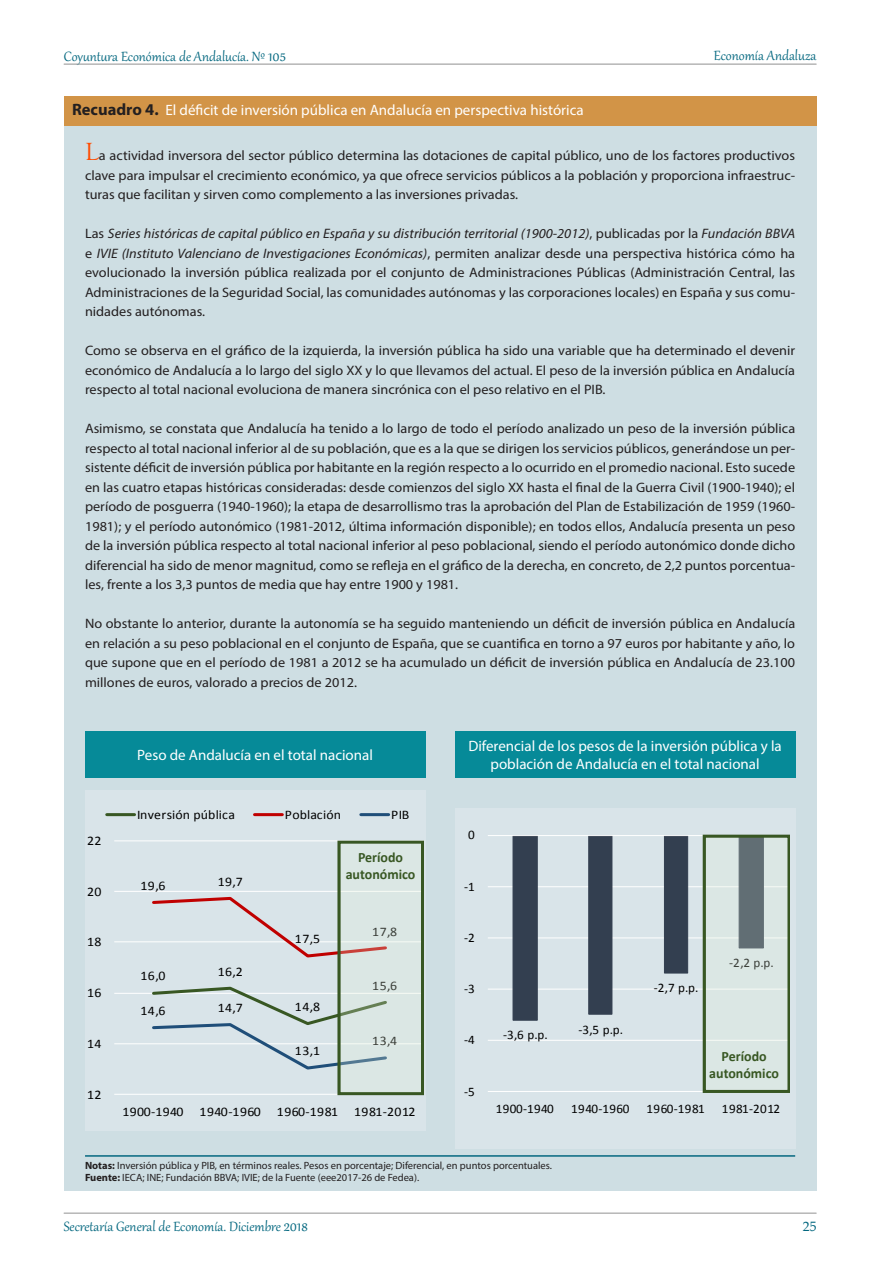
<style>
.page{position:relative;width:893px;height:1263px;background:#fff}
.page>*{position:absolute;margin:0;border:0;box-sizing:border-box;transform-origin:0 0}
.t1{font:16.5px "Gabriola";color:#03677f}
.t2{font:15px/18px "Myriad Pro";color:#fff;text-align:center}
.t3{font:700 14.25px/17.1px "Calibri";color:#385723;text-align:center}
.t4{font:14.25px "Myriad Pro";color:#231f20;scale:.96 1}
.t5{font:13.65px/19.5px "Myriad Pro";color:#231f20;text-align:justify;scale:1.04 1}
.t6{font:13.5px "Book Antiqua";color:#03677f}
.t7{font:13.05px "Calibri";letter-spacing:.03em;color:#000;scale:1.05 1}
.t8{font:13.05px "Calibri";letter-spacing:.03em;color:#000}
.t9{font:13.05px "Calibri";letter-spacing:.01em;color:#000;scale:1.05 1}
.t10{font:10.5px "Myriad Pro";color:#231f20}
.t11{font:700 10.5px "Myriad Pro";letter-spacing:-.005em;color:#231f20}
.s1{font-size:18px}
.s2{font-weight:700;font-size:16.5px;color:#231f20}
.s3{color:#000001}
.s4{font-family:"Goudy Old Style T";font-size:25.5px;color:#ff4b00}
.s5{font-style:italic}
.s6{font-weight:700}
.s7{font-weight:400}
</style>
<div class="page">
<div style="left:64px;top:125px;width:752px;height:1066px;background:#cedee3"></div>
<hr style="left:64px;top:1213px;width:752px;height:1px;background:#b3b3b3">
<hr style="left:64px;top:64px;width:752px;height:1px;background:#b3b3b3">
<div style="left:64px;top:96px;width:752px;height:29px;background:#d29447"></div>
<hr style="left:85px;top:1155px;width:710px;height:2px;background:#03677f">
<div style="left:85px;top:790px;width:340px;height:340px;background:#d9e4e9"></div>
<hr style="left:114px;top:1043px;width:310px;height:1px;background:#fff">
<hr style="left:114px;top:993px;width:310px;height:1px;background:#fff">
<hr style="left:114px;top:941px;width:310px;height:1px;background:#fff">
<hr style="left:114px;top:891px;width:310px;height:1px;background:#fff">
<hr style="left:114px;top:840px;width:310px;height:1px;background:#fff">
<hr style="left:114px;top:1094px;width:310px;height:1px;background:#fff">
<hr style="left:107px;top:813px;width:27px;height:3px;background:#385723">
<hr style="left:255px;top:813px;width:27px;height:3px;background:#c00000">
<hr style="left:361px;top:813px;width:28px;height:3px;background:#1f4e79">
<div style="left:455px;top:808px;width:340px;height:340px;background:#d9e4e9"></div>
<hr style="left:488px;top:1091px;width:301px;height:1px;background:#fff">
<hr style="left:488px;top:1040px;width:301px;height:1px;background:#fff">
<hr style="left:488px;top:988px;width:301px;height:1px;background:#fff">
<hr style="left:488px;top:937px;width:301px;height:1px;background:#fff">
<hr style="left:488px;top:886px;width:301px;height:1px;background:#fff">
<svg style="left:512px;top:836px;width:191px;height:185px"></svg>
<hr style="left:488px;top:835px;width:301px;height:1px;background:#fff">
<div style="left:85px;top:731px;width:340px;height:47px;background:#068a98"></div>
<div style="left:455px;top:731px;width:340px;height:47px;background:#068a98"></div>
<svg style="left:150px;top:841px;width:273px;height:254px"></svg>
<svg style="left:703px;top:835px;width:87px;height:258px"></svg>
<p class="t1" style="left:64px;top:46px;width:224px">Coyuntura Económica de Andalucía. Nº <span class="s1">105</span></p>
<p class="t1" style="left:714px;top:45px;width:104px">Economía Andaluza</p>
<p class="t2" style="left:145px;top:101px;width:64px"><span class="s2">3</span> La cres</p>
<p class="t4" style="left:99px;top:147px;width:18px">os<span class="s3">.</span></p>
<p class="t2" style="left:72px;top:101px;width:513px"><span class="s2">Recuadro 4.</span> El déficit de inversión pública en Andalucía en perspectiva histórica</p>
<p class="t5" style="left:85px;top:146px;width:684px"><span class="s4">L</span>a actividad inversora del sector público determina las dotaciones de capital público, uno de los factores productivos clave para impulsar el crecimiento económico, ya que ofrece servicios públicos a la población y proporciona infraestruc&shy;turas que facilitan y sirven como complemento a las inversiones privadas.</p>
<p class="t5" style="left:85px;top:224px;width:684px">Las <span class="s5">Series históricas de capital público en España y su distribución territorial (1900-2012)</span>, publicadas por la <span class="s5">Fundación BBVA </span>e <span class="s5">IVIE (Instituto Valenciano de Investigaciones Económicas)</span>, permiten analizar desde una perspectiva histórica cómo ha evolucionado la inversión pública realizada por el conjunto de Administraciones Públicas (Administración Central, las Administraciones de la Seguridad Social, las comunidades autónomas y las corporaciones locales) en España y sus comu&shy;nidades autónomas.</p>
<p class="t5" style="left:85px;top:341px;width:684px">Como se observa en el gráfico de la izquierda, la inversión pública ha sido una variable que ha determinado el devenir económico de Andalucía a lo largo del siglo XX y lo que llevamos del actual. El peso de la inversión pública en Andalucía respecto al total nacional evoluciona de manera sincrónica con el peso relativo en el PIB.</p>
<p class="t5" style="left:85px;top:419px;width:684px">Asimismo, se constata que Andalucía ha tenido a lo largo de todo el período analizado un peso de la inversión pública respecto al total nacional inferior al de su población, que es a la que se dirigen los servicios públicos, generándose un per&shy;sistente déficit de inversión pública por habitante en la región respecto a lo ocurrido en el promedio nacional. Esto sucede en las cuatro etapas históricas consideradas: desde comienzos del siglo XX hasta el final de la Guerra Civil (1900-1940); el período de posguerra (1940-1960); la etapa de desarrollismo tras la aprobación del Plan de Estabilización de 1959 (1960- 1981); y el período autonómico (1981-2012, última información disponible); en todos ellos, Andalucía presenta un peso de la inversión pública respecto al total nacional inferior al peso poblacional, siendo el período autonómico donde dicho diferencial ha sido de menor magnitud, como se refleja en el gráfico de la derecha, en concreto, de 2,2 puntos porcentua&shy;les, frente a los 3,3 puntos de media que hay entre 1900 y 1981.</p>
<p class="t5" style="left:85px;top:614px;width:684px">No obstante lo anterior, durante la autonomía se ha seguido manteniendo un déficit de inversión pública en Andalucía en relación a su peso poblacional en el conjunto de España, que se cuantifica en torno a 97 euros por habitante y año, lo que supone que en el período de 1981 a 2012 se ha acumulado un déficit de inversión pública en Andalucía de 23.100 millones de euros, valorado a precios de 2012.</p>
<p class="t2" style="left:137px;top:746px;width:237px">Peso de Andalucía en el total nacional</p>
<p class="t2" style="left:468px;top:737px;width:315px">Diferencial de los pesos de la inversión pública y la población de Andalucía en el total nacional</p>
<p class="t9" style="left:137px;top:806px;width:95px">Inversión pública</p>
<p class="t9" style="left:285px;top:806px;width:55px">Población</p>
<p class="t7" style="left:391px;top:806px;width:19px">PIB</p>
<p class="t7" style="left:87px;top:832px;width:15px">22</p>
<p class="t8" style="left:468px;top:826px;width:8px">0</p>
<p class="t7" style="left:87px;top:882px;width:15px">20</p>
<p class="t7" style="left:140px;top:877px;width:25px">19,6</p>
<p class="t7" style="left:218px;top:872px;width:25px">19,7</p>
<p class="t3" style="left:346px;top:848px;width:71px">Período autonómico</p>
<p class="t8" style="left:464px;top:877px;width:12px">-1</p>
<p class="t7" style="left:87px;top:933px;width:15px">18</p>
<p class="t7" style="left:295px;top:929px;width:25px">17,5</p>
<p class="t7" style="left:372px;top:922px;width:25px">17,8</p>
<p class="t8" style="left:464px;top:928px;width:12px">-2</p>
<p class="t7" style="left:87px;top:984px;width:15px">16</p>
<p class="t7" style="left:140px;top:967px;width:25px">16,0</p>
<p class="t7" style="left:218px;top:962px;width:25px">16,2</p>
<p class="t7" style="left:372px;top:977px;width:25px">15,6</p>
<p class="t8" style="left:464px;top:980px;width:12px">-3</p>
<p class="t8" style="left:654px;top:979px;width:46px">-2,7 p.p.</p>
<p class="t8" style="left:729px;top:954px;width:46px">-2,2 p.p.</p>
<p class="t7" style="left:140px;top:1001px;width:25px">14,6</p>
<p class="t7" style="left:218px;top:999px;width:25px">14,7</p>
<p class="t7" style="left:295px;top:998px;width:25px">14,8</p>
<p class="t7" style="left:87px;top:1034px;width:15px">14</p>
<p class="t7" style="left:295px;top:1041px;width:25px">13,1</p>
<p class="t7" style="left:372px;top:1032px;width:25px">13,4</p>
<p class="t8" style="left:464px;top:1031px;width:12px">-4</p>
<p class="t8" style="left:503px;top:1025px;width:46px">-3,6 p.p.</p>
<p class="t8" style="left:578px;top:1020px;width:46px">-3,5 p.p.</p>
<p class="t3" style="left:709px;top:1047px;width:71px">Período autonómico</p>
<p class="t7" style="left:87px;top:1085px;width:15px">12</p>
<p class="t8" style="left:464px;top:1082px;width:12px">-5</p>
<p class="t7" style="left:122px;top:1103px;width:281px">1900-1940 1940-1960 1960-1981 1981-2012</p>
<p class="t8" style="left:496px;top:1100px;width:60px">1900-1940</p>
<p class="t8" style="left:571px;top:1100px;width:60px">1940-1960</p>
<p class="t8" style="left:647px;top:1100px;width:60px">1960-1981</p>
<p class="t8" style="left:722px;top:1100px;width:60px">1981-2012</p>
<p class="t10" style="left:85px;top:1159px;width:469px"><span class="s6">Notas:</span> Inversión pública y PIB, en términos reales. Pesos en porcentaje; Diferencial, en puntos porcentuales.</p>
<p class="t10" style="left:85px;top:1171px;width:336px"><span class="s6">Fuente:</span> IECA; INE; Fundación BBVA; IVIE; de la Fuente (eee2017-26 de Fedea).</p>
<p class="t11" style="left:85px;top:1162px;width:60px">Fuente: <span class="s7">Minl.</span></p>
<p class="t1" style="left:64px;top:1215px;width:246px">Secretaría General de Economía. Diciembre <span class="s1">2018</span></p>
<p class="t6" style="left:803px;top:1217px;width:15px">25</p>
</div>
